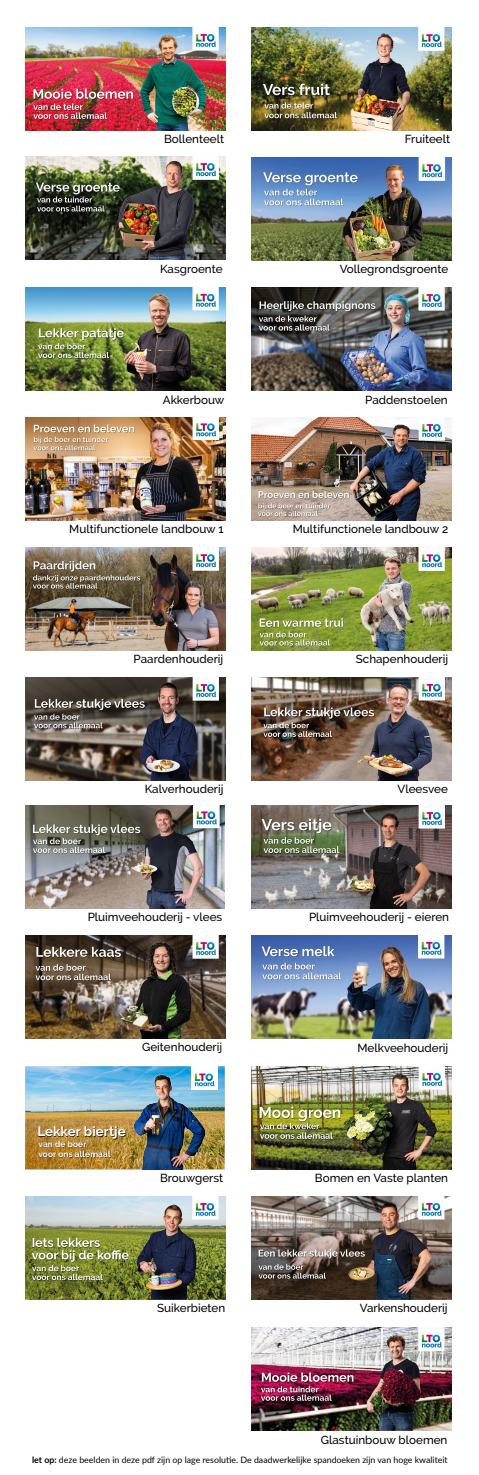
<style>
.page{position:relative;width:479px;height:1475px;background:#fff}
.page>*{position:absolute;margin:0;border:0;box-sizing:border-box;transform-origin:0 0}
.t1{font:700 13.44px "Raleway";color:#fff}
.t2{font:500 11.6px "Raleway";color:#000}
.t3{font:8.8px "Lato";color:#000}
.t4{font:700 8.52px/9.5px "Raleway";color:#fff}
.s1{font-weight:700}
</style>
<div class="page">
<img style="left:26px;top:27px;width:199px;height:103px">
<img style="left:251px;top:27px;width:200px;height:103px">
<img style="left:26px;top:677px;width:199px;height:103px">
<img style="left:251px;top:935px;width:200px;height:103px">
<img style="left:251px;top:1196px;width:200px;height:102px">
<img style="left:251px;top:1327px;width:200px;height:103px">
<img style="left:26px;top:1196px;width:199px;height:102px">
<img style="left:26px;top:418px;width:199px;height:103px">
<img style="left:251px;top:287px;width:200px;height:103px">
<img style="left:251px;top:547px;width:200px;height:103px">
<img style="left:251px;top:157px;width:200px;height:103px">
<img style="left:25px;top:805px;width:200px;height:103px">
<img style="left:25px;top:1066px;width:200px;height:103px">
<div style="left:191px;top:1066px;width:26px;height:23px;background:#fff"></div>
<svg style="left:207px;top:1073px;width:7px;height:13px"></svg>
<img style="left:129px;top:1066px;width:78px;height:103px">
<img style="left:38px;top:1142px;width:74px;height:17px">
<img style="left:37px;top:1124px;width:115px;height:18px">
<img style="left:26px;top:935px;width:199px;height:103px">
<img style="left:26px;top:157px;width:199px;height:103px">
<img style="left:251px;top:418px;width:200px;height:103px">
<img style="left:26px;top:547px;width:199px;height:103px">
<img style="left:26px;top:287px;width:199px;height:103px">
<img style="left:251px;top:677px;width:200px;height:103px">
<img style="left:252px;top:805px;width:199px;height:103px">
<img style="left:252px;top:1066px;width:199px;height:103px">
<p class="t2" style="left:164px;top:132px;width:62px">Bollenteelt</p>
<p class="t2" style="left:404px;top:132px;width:47px">Fruiteelt</p>
<p class="t2" style="left:160px;top:262px;width:64px">Kasgroente</p>
<p class="t2" style="left:339px;top:262px;width:110px">Vollegrondsgroente</p>
<p class="t2" style="left:163px;top:392px;width:63px">Akkerbouw</p>
<p class="t2" style="left:365px;top:392px;width:84px">Paddenstoelen</p>
<p class="t2" style="left:69px;top:522px;width:156px">Multifunctionele landbouw 1</p>
<p class="t2" style="left:293px;top:522px;width:157px">Multifunctionele landbouw 2</p>
<p class="t2" style="left:134px;top:652px;width:91px">Paardenhouderij</p>
<p class="t2" style="left:355px;top:652px;width:94px">Schapenhouderij</p>
<p class="t2" style="left:145px;top:781px;width:80px">Kalverhouderij</p>
<p class="t2" style="left:397px;top:781px;width:52px">Vleesvee</p>
<p class="t2" style="left:88px;top:910px;width:136px">Pluimveehouderij - vlees</p>
<p class="t2" style="left:309px;top:910px;width:141px">Pluimveehouderij - eieren</p>
<p class="t2" style="left:142px;top:1040px;width:82px">Geitenhouderij</p>
<p class="t2" style="left:357px;top:1040px;width:92px">Melkveehouderij</p>
<p class="t1" style="left:37px;top:1123px;width:90px">Lekker biertje</p>
<p class="t4" style="left:38px;top:1139px;width:74px">van de boer<br>voor ons allemaal</p>
<p class="t2" style="left:160px;top:1171px;width:65px">Brouwgerst</p>
<p class="t2" style="left:315px;top:1170px;width:135px">Bomen en Vaste planten</p>
<p class="t2" style="left:157px;top:1300px;width:70px">Suikerbieten</p>
<p class="t2" style="left:359px;top:1301px;width:89px">Varkenshouderij</p>
<p class="t2" style="left:321px;top:1432px;width:128px">Glastuinbouw bloemen</p>
<p class="t3" style="left:32px;top:1452px;width:417px"><span class="s1">let op:</span> deze beelden in deze pdf zijn op lage resolutie. De daadwerkelijke spandoeken zijn van hoge kwaliteit</p>
</div>
